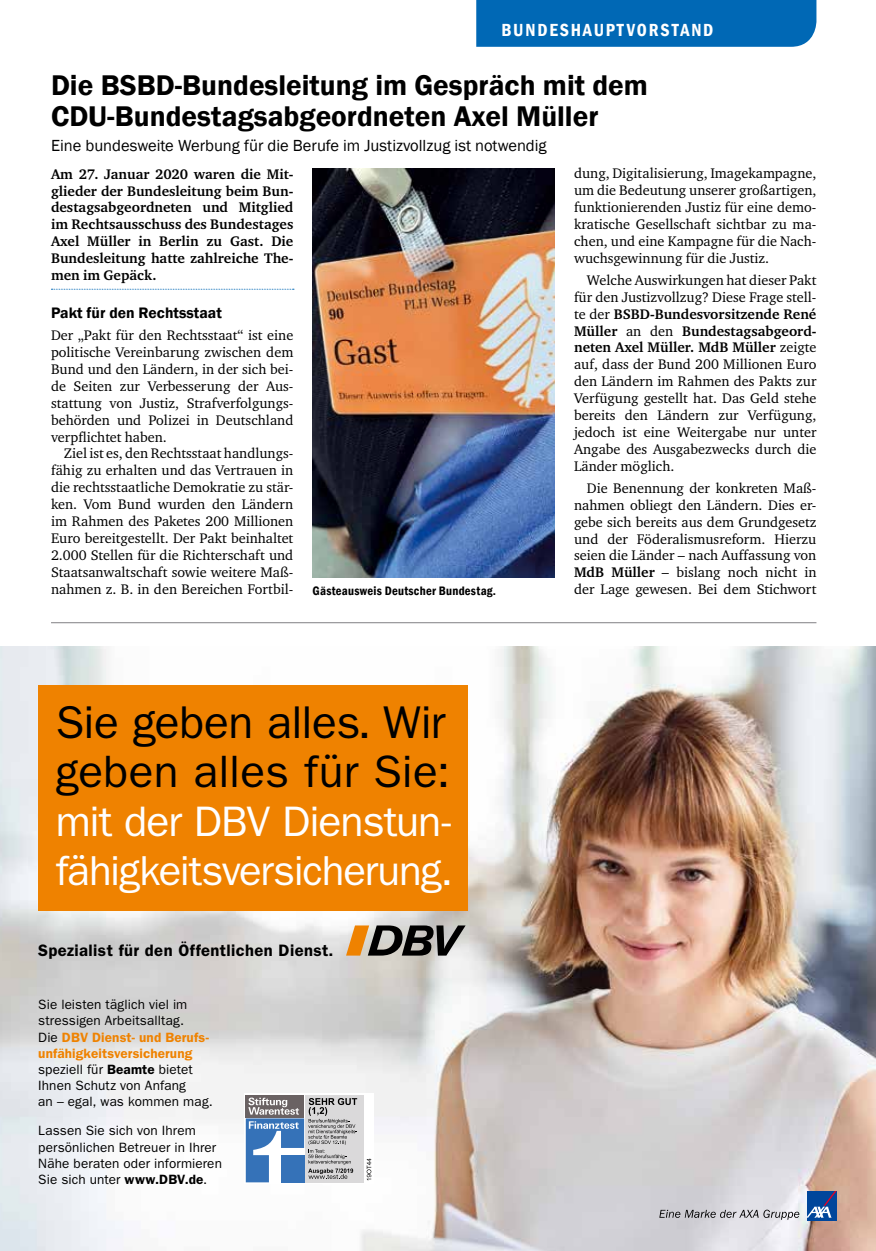
<style>
.page{position:relative;width:876px;height:1251px;background:#fff}
.page>*{position:absolute;margin:0;border:0;box-sizing:border-box;transform-origin:0 0}
.t1{font:46.05px "ITC Franklin Gothic Std";letter-spacing:-.01em;color:#000}
.t2{font:45.45px "ITC Franklin Gothic Std";letter-spacing:.005em;color:#000}
.t3{font:42.75px "ITC Franklin Gothic Std";letter-spacing:-.025em;color:#fff}
.t4{font:42px "ITC Franklin Gothic Std";letter-spacing:-.025em;color:#fff}
.t5{font:600 29.25px/31.5px "Franklin Gothic";color:#000}
.t6{font:18px "ITC Franklin Gothic Std Hvy";color:#000}
.t7{font:600 condensed 18px "Franklin Gothic";letter-spacing:.1em;color:#fff}
.t8{font:600 16.65px "ITC Franklin Gothic Std";letter-spacing:.025em;color:#000}
.t9{font:16.5px "Franklin Gothic";color:#000}
.t10{font:600 15.6px "Franklin Gothic";color:#000}
.t11{font:14.25px/17px "Charter ITC";color:#000;text-align:justify}
.t12{font:700 14.25px/17px "Charter ITC";color:#000;text-align:justify}
.t13{font:13.5px/16.2px "ITC Franklin Gothic Std";letter-spacing:.005em;color:#000}
.t14{font:600 condensed 12.6px "Franklin Gothic";letter-spacing:.02em;color:#000}
.s1{font-weight:700}
.s2{font-weight:600;color:#ef8200}
.s3{font-weight:600}
</style>
<div class="page">
<div style="left:476px;top:0;width:340px;height:47px;background:#0068b5"></div>
<hr style="left:51px;top:622px;width:765px;height:1px;background:#818084">
<img style="left:0;top:646px;width:876px;height:604px">
<svg style="left:346px;top:925px;width:120px;height:30px;background:#7e7060"></svg>
<div style="left:38px;top:685px;width:430px;height:225px;background:#ef8200"></div>
<svg style="left:807px;top:1217px;width:29px;height:3px"></svg>
<svg style="left:807px;top:1190px;width:29px;height:27px"></svg>
<svg style="left:659px;top:1209px;width:140px;height:10px"></svg>
<svg style="left:244px;top:1093px;width:130px;height:90px"></svg>
<svg style="left:51px;top:289px;width:243px;height:1px"></svg>
<img style="left:313px;top:168px;width:242px;height:409px">
<p class="t7" style="left:501px;top:18px;width:213px">BUNDESHAUPTVORSTAND</p>
<p class="t5" style="left:51px;top:70px;width:598px">Die BSBD-Bundesleitung im Gespräch mit dem<br>CDU-Bundestagsabgeordneten Axel Müller</p>
<p class="t9" style="left:51px;top:135px;width:497px">Eine bundesweite Werbung für die Berufe im Justizvollzug ist notwendig</p>
<p class="t12" style="left:51px;top:165px;width:244px">Am 27. Januar 2020 waren die Mit&shy;glieder der Bundesleitung beim Bun&shy;destagsabgeordneten und Mitglied im Rechtsausschuss des Bundestages Axel Müller in Berlin zu Gast. Die Bundesleitung hatte zahlreiche The&shy;men im Gepäck.</p>
<p class="t10" style="left:51px;top:303px;width:172px">Pakt für den Rechtsstaat</p>
<p class="t11" style="left:51px;top:326px;width:244px">Der „Pakt für den Rechtsstaat“ ist eine</p>
<p class="t11" style="left:51px;top:343px;width:244px">politische Vereinbarung zwischen dem</p>
<p class="t11" style="left:51px;top:360px;width:244px">Bund und den Ländern, in der sich bei-</p>
<p class="t11" style="left:51px;top:377px;width:244px">de Seiten zur Verbesserung der Aus-</p>
<p class="t11" style="left:51px;top:394px;width:244px">stattung von Justiz, Strafverfolgungs-</p>
<p class="t11" style="left:51px;top:411px;width:244px">behörden und Polizei in Deutschland</p>
<p class="t11" style="left:51px;top:428px;width:117px">verpflichtet haben.</p>
<p class="t11" style="left:64px;top:445px;width:231px">Ziel ist es, den Rechtsstaat handlungs-</p>
<p class="t11" style="left:51px;top:462px;width:244px">fähig zu erhalten und das Vertrauen in</p>
<p class="t11" style="left:51px;top:479px;width:244px">die rechtsstaatliche Demokratie zu stär-</p>
<p class="t11" style="left:51px;top:496px;width:244px">ken. Vom Bund wurden den Ländern</p>
<p class="t11" style="left:51px;top:513px;width:244px">im Rahmen des Paketes 200 Millionen</p>
<p class="t11" style="left:51px;top:529px;width:244px">Euro bereitgestellt. Der Pakt beinhaltet</p>
<p class="t11" style="left:51px;top:546px;width:244px">2.000 Stellen für die Richterschaft und</p>
<p class="t11" style="left:51px;top:563px;width:244px">Staatsanwaltschaft sowie weitere Maß-</p>
<p class="t11" style="left:51px;top:580px;width:244px">nahmen z. B. in den Bereichen Fortbil-</p>
<p class="t11" style="left:574px;top:165px;width:244px">dung, Digitalisierung, Imagekampagne, um die Bedeutung unserer großartigen, funktionierenden Justiz für eine demo&shy;kratische Gesellschaft sichtbar zu ma&shy;chen, und eine Kampagne für die Nach&shy;wuchsgewinnung für die Justiz.</p>
<p class="t11" style="left:574px;top:271px;width:244px;text-indent:13px">Welche Auswirkungen hat dieser Pakt für den Justizvollzug? Diese Frage stell&shy;te der <span class="s1">BSBD-Bundesvorsitzende René Müller</span> an den <span class="s1">Bundestagsabgeord&shy;neten Axel Müller. MdB Müller</span> zeigte auf, dass der Bund 200 Millionen Euro den Ländern im Rahmen des Pakts zur Verfügung gestellt hat. Das Geld stehe bereits den Ländern zur Verfügung, jedoch ist eine Weitergabe nur unter Angabe des Ausgabezwecks durch die Länder möglich.</p>
<p class="t11" style="left:574px;top:479px;width:244px;text-indent:13px">Die Benennung der konkreten Maß&shy;nahmen obliegt den Ländern. Dies er&shy;gebe sich bereits aus dem Grundgesetz und der Föderalismusreform. Hierzu seien die Länder – nach Auffassung von <span class="s1">MdB Müller</span> – bislang noch nicht in</p>
<p class="t14" style="left:313px;top:582px;width:185px">Gästeausweis Deutscher Bundestag.</p>
<p class="t11" style="left:574px;top:581px;width:244px">der Lage gewesen. Bei dem Stichwort</p>
<p class="t6" style="left:21px;top:582px;width:541px">DBV, Motiv Beamtin, Der Vollzugsdienst, ET 15.04./08.12.2020</p>
<p class="t1" style="left:56px;top:695px;width:391px">Sie geben alles. Wir</p>
<p class="t2" style="left:56px;top:745px;width:396px">geben alles für Sie:</p>
<p class="t3" style="left:56px;top:796px;width:397px">mit der DBV Dienstun-</p>
<p class="t4" style="left:56px;top:846px;width:399px">fähigkeitsversicherung.</p>
<p class="t8" style="left:38px;top:939px;width:297px">Spezialist für den Öffentlichen Dienst.</p>
<p class="t13" style="left:38px;top:996px;width:176px">Sie leisten täglich viel im stressigen Arbeitsalltag.<br>Die <span class="s2">DBV Dienst- und Berufs&shy;unfähigkeitsversicherung </span>speziell für <span class="s3">Beamte</span> bietet<br>Ihnen Schutz von Anfang<br>an – egal, was kommen mag.</p>
<p class="t13" style="left:38px;top:1122px;width:185px">Lassen Sie sich von Ihrem persönlichen Betreuer in Ihrer<br>Nähe beraten oder informieren<br>Sie sich unter <span class="s3">www.DBV.de</span>.</p>
</div>
